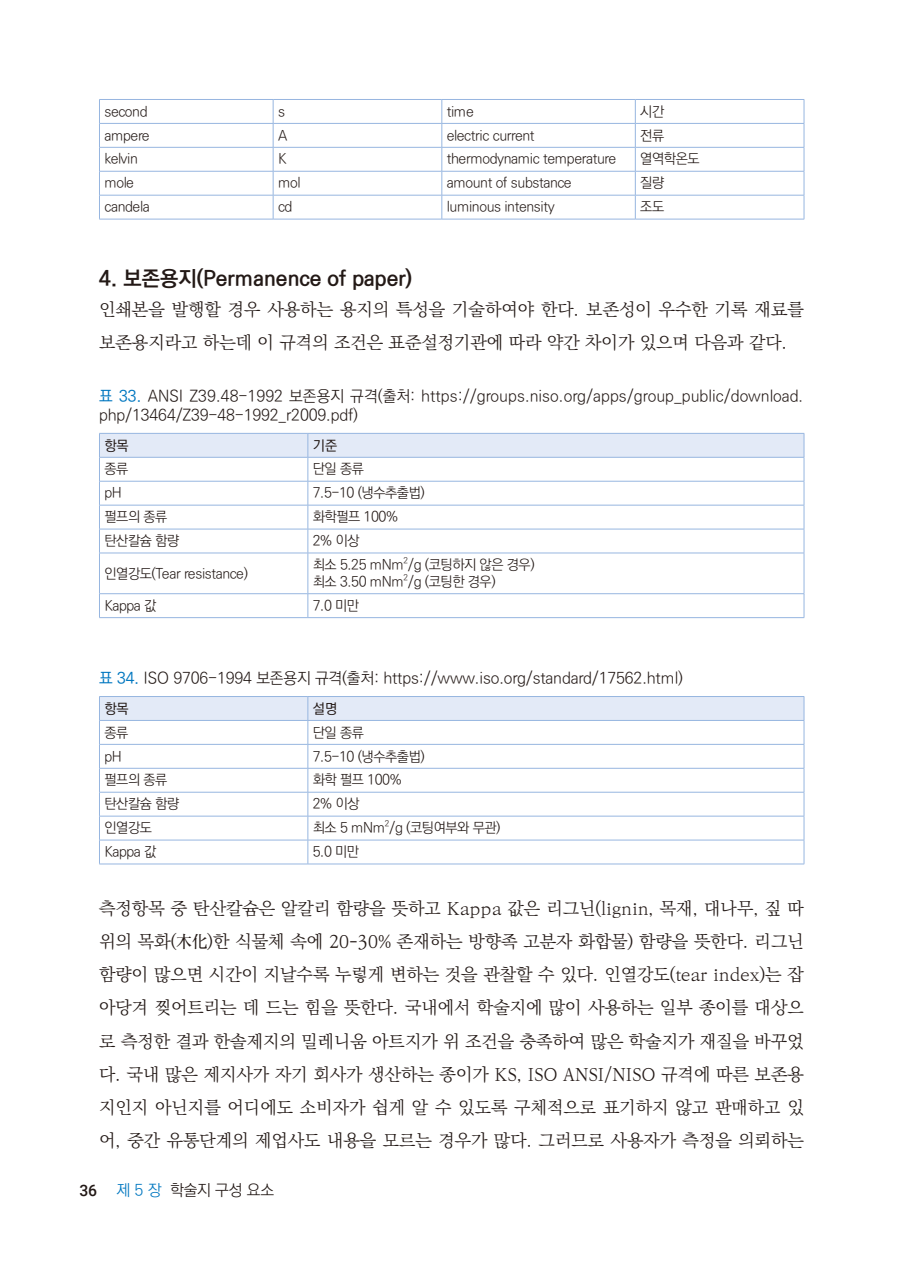
<style>
.page{position:relative;width:903px;height:1275px;background:#fff}
.page>*{position:absolute;margin:0;border:0;box-sizing:border-box;transform-origin:0 0}
.sub_title{font:700 21px "Ko Pub Dotum";color:#231916}
.body{font:300 17.5px/33.2px "Ko Pub Batang";color:#231916}
.table-caption{font:300 15.75px/18.9px "Ko Pub Dotum";letter-spacing:-.01em;color:#231916}
.t1{font:500 15.75px "Roboto";color:#231916}
.tbody{font:300 14px "Ko Pub Dotum";letter-spacing:-.03em;color:#231916}
.thead{font:500 14px "Ko Pub Dotum";color:#231916}
.tbody-2{font:300 8.22px "Ko Pub Dotum";color:#231916}
.s1{font-weight:500;color:#0077c0}
.s2{color:#0077c0}
</style>
<div class="page">
<svg style="left:99px;top:100px;width:1px;height:119px"></svg>
<svg style="left:273px;top:100px;width:1px;height:119px"></svg>
<svg style="left:441px;top:100px;width:1px;height:119px"></svg>
<svg style="left:635px;top:100px;width:1px;height:119px"></svg>
<svg style="left:804px;top:100px;width:1px;height:119px"></svg>
<hr style="left:99px;top:99px;width:174px;height:1px;background:#97b6e0">
<hr style="left:273px;top:99px;width:169px;height:1px;background:#97b6e0">
<hr style="left:442px;top:99px;width:193px;height:1px;background:#97b6e0">
<hr style="left:635px;top:99px;width:169px;height:1px;background:#97b6e0">
<hr style="left:99px;top:123px;width:174px;height:1px;background:#97b6e0">
<hr style="left:273px;top:123px;width:169px;height:1px;background:#97b6e0">
<hr style="left:442px;top:123px;width:193px;height:1px;background:#97b6e0">
<hr style="left:635px;top:123px;width:169px;height:1px;background:#97b6e0">
<hr style="left:99px;top:147px;width:174px;height:1px;background:#97b6e0">
<hr style="left:273px;top:147px;width:169px;height:1px;background:#97b6e0">
<hr style="left:442px;top:147px;width:193px;height:1px;background:#97b6e0">
<hr style="left:635px;top:147px;width:169px;height:1px;background:#97b6e0">
<hr style="left:99px;top:171px;width:174px;height:1px;background:#97b6e0">
<hr style="left:273px;top:171px;width:169px;height:1px;background:#97b6e0">
<hr style="left:442px;top:171px;width:193px;height:1px;background:#97b6e0">
<hr style="left:635px;top:171px;width:169px;height:1px;background:#97b6e0">
<hr style="left:99px;top:195px;width:174px;height:1px;background:#97b6e0">
<hr style="left:273px;top:195px;width:169px;height:1px;background:#97b6e0">
<hr style="left:442px;top:195px;width:193px;height:1px;background:#97b6e0">
<hr style="left:635px;top:195px;width:169px;height:1px;background:#97b6e0">
<hr style="left:99px;top:219px;width:174px;height:1px;background:#97b6e0">
<hr style="left:273px;top:219px;width:169px;height:1px;background:#97b6e0">
<hr style="left:442px;top:219px;width:193px;height:1px;background:#97b6e0">
<hr style="left:635px;top:219px;width:169px;height:1px;background:#97b6e0">
<hr style="left:99px;top:553px;width:1px;height:40px;background:#97b6e0">
<svg style="left:99px;top:594px;width:1px;height:23px"></svg>
<svg style="left:99px;top:433px;width:706px;height:120px"></svg>
<hr style="left:308px;top:553px;width:1px;height:40px;background:#97b6e0">
<hr style="left:804px;top:553px;width:1px;height:40px;background:#97b6e0">
<svg style="left:308px;top:594px;width:1px;height:23px"></svg>
<svg style="left:804px;top:594px;width:1px;height:23px"></svg>
<hr style="left:99px;top:481px;width:209px;height:1px;background:#97b6e0">
<hr style="left:308px;top:481px;width:496px;height:1px;background:#97b6e0">
<hr style="left:99px;top:505px;width:209px;height:1px;background:#97b6e0">
<hr style="left:308px;top:505px;width:496px;height:1px;background:#97b6e0">
<hr style="left:99px;top:529px;width:209px;height:1px;background:#97b6e0">
<hr style="left:308px;top:529px;width:496px;height:1px;background:#97b6e0">
<hr style="left:99px;top:553px;width:209px;height:1px;background:#97b6e0">
<hr style="left:308px;top:553px;width:496px;height:1px;background:#97b6e0">
<hr style="left:99px;top:593px;width:209px;height:1px;background:#97b6e0">
<hr style="left:308px;top:593px;width:496px;height:1px;background:#97b6e0">
<hr style="left:99px;top:617px;width:209px;height:1px;background:#97b6e0">
<hr style="left:308px;top:617px;width:496px;height:1px;background:#97b6e0">
<svg style="left:99px;top:696px;width:706px;height:168px"></svg>
<hr style="left:99px;top:792px;width:209px;height:1px;background:#97b6e0">
<hr style="left:308px;top:792px;width:496px;height:1px;background:#97b6e0">
<hr style="left:99px;top:816px;width:209px;height:1px;background:#97b6e0">
<hr style="left:308px;top:816px;width:496px;height:1px;background:#97b6e0">
<hr style="left:99px;top:840px;width:209px;height:1px;background:#97b6e0">
<hr style="left:308px;top:840px;width:496px;height:1px;background:#97b6e0">
<hr style="left:99px;top:864px;width:209px;height:1px;background:#97b6e0">
<hr style="left:308px;top:864px;width:496px;height:1px;background:#97b6e0">
<p class="tbody" style="left:104px;top:104px;width:45px">second</p>
<p class="tbody" style="left:278px;top:104px;width:9px">s</p>
<p class="tbody" style="left:447px;top:104px;width:29px">time</p>
<p class="tbody" style="left:640px;top:104px;width:25px">시간</p>
<p class="tbody" style="left:104px;top:128px;width:47px">ampere</p>
<p class="tbody" style="left:278px;top:128px;width:11px">A</p>
<p class="tbody" style="left:447px;top:128px;width:89px">electric current</p>
<p class="tbody" style="left:640px;top:128px;width:25px">전류</p>
<p class="tbody" style="left:104px;top:152px;width:35px">kelvin</p>
<p class="tbody" style="left:278px;top:152px;width:10px">K</p>
<p class="tbody" style="left:447px;top:152px;width:171px">thermodynamic temperature</p>
<p class="tbody" style="left:640px;top:152px;width:61px">열역학온도</p>
<p class="tbody" style="left:104px;top:176px;width:31px">mole</p>
<p class="tbody" style="left:278px;top:176px;width:24px">mol</p>
<p class="tbody" style="left:447px;top:176px;width:126px">amount of substance</p>
<p class="tbody" style="left:640px;top:176px;width:25px">질량</p>
<p class="tbody" style="left:104px;top:200px;width:47px">candela</p>
<p class="tbody" style="left:278px;top:200px;width:16px">cd</p>
<p class="tbody" style="left:447px;top:200px;width:110px">luminous intensity</p>
<p class="tbody" style="left:640px;top:200px;width:25px">조도</p>
<p class="sub_title" style="left:99px;top:267px;width:314px">4. 보존용지(Permanence of paper)</p>
<p class="body" style="left:99px;top:294px;width:706px">인쇄본을 발행할 경우 사용하는 용지의 특성을 기술하여야 한다. 보존성이 우수한 기록 재료를 보존용지라고 하는데 이 규격의 조건은 표준설정기관에 따라 약간 차이가 있으며 다음과 같다.</p>
<p class="table-caption" style="left:99px;top:387px;width:706px"><span class="s1">표 33.</span> ANSI Z39.48-1992 보존용지 규격(출처: https://groups.niso.org/apps/group_public/download. php/13464/Z39-48-1992_r2009.pdf)</p>
<p class="thead" style="left:104px;top:438px;width:26px">항목</p>
<p class="thead" style="left:313px;top:438px;width:26px">기준</p>
<p class="tbody" style="left:104px;top:462px;width:25px">종류</p>
<p class="tbody" style="left:313px;top:462px;width:53px">단일 종류</p>
<p class="tbody" style="left:104px;top:486px;width:19px">pH</p>
<p class="tbody" style="left:313px;top:486px;width:114px">7.5-10 (냉수추출법)</p>
<p class="tbody" style="left:104px;top:510px;width:64px">펄프의 종류</p>
<p class="tbody" style="left:313px;top:510px;width:87px">화학펄프 100%</p>
<p class="tbody" style="left:104px;top:534px;width:76px">탄산칼슘 함량</p>
<p class="tbody" style="left:313px;top:534px;width:48px">2% 이상</p>
<p class="tbody" style="left:104px;top:566px;width:145px">인열강도(Tear resistance)</p>
<p class="tbody-2" style="left:404px;top:556px;width:6px">2</p>
<p class="tbody" style="left:313px;top:575px;width:184px">최소 3.50 mNm /g (코팅한 경우)</p>
<p class="tbody" style="left:313px;top:558px;width:223px">최소 5.25 mNm /g (코팅하지 않은 경우)</p>
<p class="tbody-2" style="left:404px;top:573px;width:6px">2</p>
<p class="tbody" style="left:104px;top:599px;width:54px">Kappa 값</p>
<p class="tbody" style="left:313px;top:599px;width:48px">7.0 미만</p>
<p class="table-caption" style="left:99px;top:669px;width:585px"><span class="s1">표 34.</span> ISO 9706-1994 보존용지 규격(출처: https://www.iso.org/standard/17562.html)</p>
<p class="thead" style="left:104px;top:701px;width:26px">항목</p>
<p class="thead" style="left:313px;top:701px;width:26px">설명</p>
<p class="tbody" style="left:104px;top:725px;width:25px">종류</p>
<p class="tbody" style="left:313px;top:725px;width:53px">단일 종류</p>
<p class="tbody" style="left:104px;top:749px;width:19px">pH</p>
<p class="tbody" style="left:313px;top:749px;width:114px">7.5-10 (냉수추출법)</p>
<p class="tbody" style="left:104px;top:773px;width:64px">펄프의 종류</p>
<p class="tbody" style="left:313px;top:773px;width:91px">화학 펄프 100%</p>
<p class="tbody" style="left:104px;top:797px;width:76px">탄산칼슘 함량</p>
<p class="tbody" style="left:313px;top:797px;width:48px">2% 이상</p>
<p class="tbody" style="left:104px;top:821px;width:49px">인열강도</p>
<p class="tbody" style="left:313px;top:821px;width:189px">최소 5 mNm /g (코팅여부와 무관)</p>
<p class="tbody-2" style="left:385px;top:819px;width:6px">2</p>
<p class="tbody" style="left:104px;top:845px;width:54px">Kappa 값</p>
<p class="tbody" style="left:313px;top:845px;width:48px">5.0 미만</p>
<p class="body" style="left:99px;top:892px;width:706px;text-align:justify">측정항목 중 탄산칼슘은 알칼리 함량을 뜻하고 Kappa 값은 리그닌(lignin, 목재, 대나무, 짚 따 위의 목화(木化)한 식물체 속에 20-30% 존재하는 방향족 고분자 화합물) 함량을 뜻한다. 리그닌 함량이 많으면 시간이 지날수록 누렇게 변하는 것을 관찰할 수 있다. 인열강도(tear index)는 잡 아당겨 찢어트리는 데 드는 힘을 뜻한다. 국내에서 학술지에 많이 사용하는 일부 종이를 대상으 로 측정한 결과 한솔제지의 밀레니움 아트지가 위 조건을 충족하여 많은 학술지가 재질을 바꾸었 다. 국내 많은 제지사가 자기 회사가 생산하는 종이가 KS, ISO ANSI/NISO 규격에 따른 보존용 지인지 아닌지를 어디에도 소비자가 쉽게 알 수 있도록 구체적으로 표기하지 않고 판매하고 있 어, 중간 유통단계의 제업사도 내용을 모르는 경우가 많다. 그러므로 사용자가 측정을 의뢰하는</p>
<p class="table-caption" style="left:117px;top:1181px;width:159px"><span class="s2">제 5 장</span> 학술지 구성 요소</p>
<p class="t1" style="left:79px;top:1179px;width:19px">36</p>
</div>
